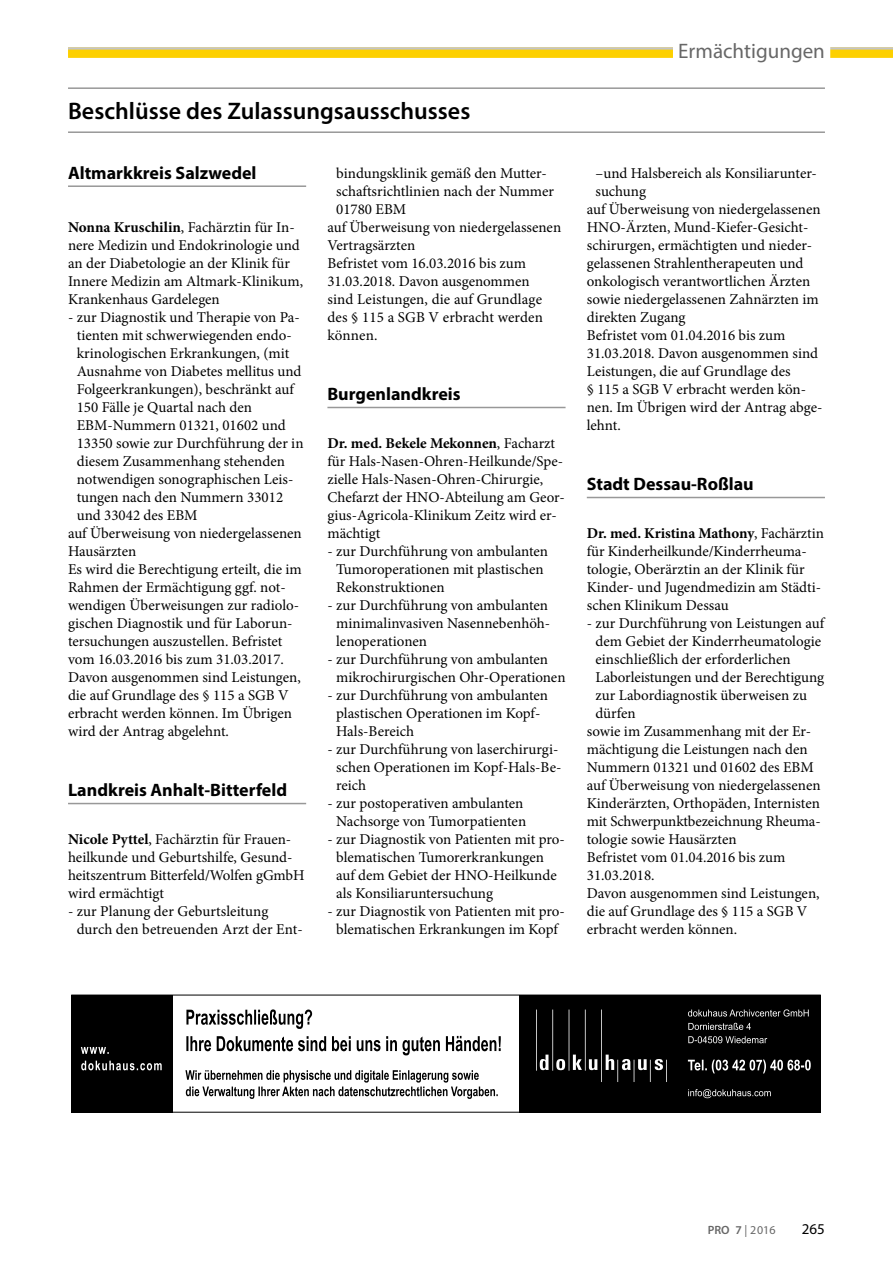
<style>
.page{position:relative;width:893px;height:1263px;background:#fff}
.page>*{position:absolute;margin:0;border:0;box-sizing:border-box;transform-origin:0 0}
.t1{font:600 24px "Myriad Pro";color:#000}
.t2{font:21px "Myriad Pro";color:#676767}
.t3{font:700 18px "Myriad Pro";color:#000}
.t4{font:15px/18px "Minion Pro";color:#000}
.t5{font:15px "Myriad Pro";color:#000}
.t6{font:12px "Myriad Pro";color:#676767}
.s1{font-weight:700}
.s2{font-weight:600}
</style>
<div class="page">
<div style="left:68px;top:47px;width:825px;height:11px;background:#fdd000"></div>
<hr style="left:68px;top:47px;width:825px;height:3px;background:#c4c4c5">
<div style="left:673px;top:36px;width:157px;height:30px;background:#fff"></div>
<hr style="left:68px;top:87px;width:757px;height:2px;background:#989898">
<hr style="left:68px;top:131px;width:757px;height:2px;background:#989898">
<hr style="left:68px;top:185px;width:238px;height:2px;background:#989898">
<hr style="left:68px;top:803px;width:238px;height:1px;background:#989898">
<hr style="left:327px;top:407px;width:239px;height:1px;background:#989898">
<hr style="left:587px;top:497px;width:238px;height:1px;background:#989898">
<div style="left:71px;top:995px;width:101px;height:117px;background:#000"></div>
<div style="left:520px;top:995px;width:301px;height:117px;background:#000"></div>
<svg style="left:185px;top:1070px;width:313px;height:29px"></svg>
<svg style="left:186px;top:1036px;width:315px;height:19px"></svg>
<svg style="left:186px;top:1009px;width:126px;height:20px"></svg>
<svg style="left:81px;top:1061px;width:81px;height:9px"></svg>
<svg style="left:81px;top:1047px;width:28px;height:7px"></svg>
<svg style="left:540px;top:1054px;width:127px;height:28px"></svg>
<hr style="left:601px;top:1009px;width:1px;height:73px;background:#fff">
<hr style="left:585px;top:1009px;width:1px;height:62px;background:#fff">
<hr style="left:569px;top:1009px;width:1px;height:62px;background:#fff">
<hr style="left:552px;top:1009px;width:1px;height:62px;background:#fff">
<hr style="left:536px;top:1009px;width:1px;height:62px;background:#fff">
<svg style="left:688px;top:1089px;width:83px;height:9px"></svg>
<svg style="left:688px;top:1059px;width:123px;height:14px"></svg>
<svg style="left:688px;top:1036px;width:79px;height:7px"></svg>
<svg style="left:688px;top:1023px;width:63px;height:7px"></svg>
<svg style="left:688px;top:1009px;width:121px;height:7px"></svg>
<h1 class="t1" style="left:68px;top:95px;width:404px">Beschlüsse des Zulassungsausschusses</h1>
<p class="t3" style="left:68px;top:161px;width:190px">Altmarkkreis Salzwedel</p>
<p class="t4" style="left:68px;top:218px;width:237px"><span class="s1">Nonna Kruschilin</span>, Fachärztin für In&shy;nere Medizin und Endokrinologie und an der Diabetologie an der Klinik für Innere Medizin am Altmark-Klinikum, Krankenhaus Gardelegen</p>
<p class="t4" style="left:68px;top:308px;width:233px">- zur Diagnostik und Therapie von Pa-</p>
<p class="t4" style="left:77px;top:326px;width:217px">tienten mit schwerwiegenden endo-</p>
<p class="t4" style="left:77px;top:344px;width:214px">krinologischen Erkrankungen, (mit</p>
<p class="t4" style="left:77px;top:362px;width:226px">Ausnahme von Diabetes mellitus und</p>
<p class="t4" style="left:77px;top:380px;width:219px">Folgeerkrankungen), beschränkt auf</p>
<p class="t4" style="left:77px;top:398px;width:177px">150 Fälle je Quartal nach den</p>
<p class="t4" style="left:77px;top:416px;width:211px">EBM-Nummern 01321, 01602 und</p>
<p class="t4" style="left:77px;top:434px;width:228px">13350 sowie zur Durchführung der in</p>
<p class="t4" style="left:77px;top:452px;width:210px">diesem Zusammenhang stehenden</p>
<p class="t4" style="left:77px;top:470px;width:218px">notwendigen sonographischen Leis-</p>
<p class="t4" style="left:77px;top:488px;width:208px">tungen nach den Nummern 33012</p>
<p class="t4" style="left:77px;top:506px;width:122px">und 33042 des EBM</p>
<p class="t4" style="left:68px;top:524px;width:235px">auf Überweisung von niedergelassenen</p>
<p class="t4" style="left:68px;top:542px;width:70px">Hausärzten</p>
<p class="t4" style="left:68px;top:560px;width:235px">Es wird die Berechtigung erteilt, die im</p>
<p class="t4" style="left:68px;top:578px;width:219px">Rahmen der Ermächtigung ggf. not-</p>
<p class="t4" style="left:68px;top:596px;width:233px">wendigen Überweisungen zur radiolo-</p>
<p class="t4" style="left:68px;top:614px;width:226px">gischen Diagnostik und für Laborun-</p>
<p class="t4" style="left:68px;top:632px;width:216px">tersuchungen auszustellen. Befristet</p>
<p class="t4" style="left:68px;top:650px;width:217px">vom 16.03.2016 bis zum 31.03.2017.</p>
<p class="t4" style="left:68px;top:668px;width:234px">Davon ausgenommen sind Leistungen,</p>
<p class="t4" style="left:68px;top:686px;width:222px">die auf Grundlage des § 115 a SGB V</p>
<p class="t4" style="left:68px;top:704px;width:226px">erbracht werden können. Im Übrigen</p>
<p class="t4" style="left:68px;top:722px;width:163px">wird der Antrag abgelehnt.</p>
<p class="t3" style="left:68px;top:778px;width:221px">Landkreis Anhalt-Bitterfeld</p>
<p class="t4" style="left:68px;top:830px;width:238px"><span class="s1">Nicole Pyttel</span>, Fachärztin für Frauen&shy;heilkunde und Geburtshilfe, Gesund&shy;heitszentrum Bitterfeld/Wolfen gGmbH wird ermächtigt</p>
<p class="t4" style="left:77px;top:902px;width:227px;text-indent:-9px">- zur Planung der Geburtsleitung durch den betreuenden Arzt der Ent-</p>
<p class="t4" style="left:336px;top:164px;width:212px">bindungsklinik gemäß den Mutter-</p>
<p class="t4" style="left:336px;top:182px;width:219px">schaftsrichtlinien nach der Nummer</p>
<p class="t4" style="left:336px;top:200px;width:72px">01780 EBM</p>
<p class="t4" style="left:327px;top:218px;width:235px">auf Überweisung von niedergelassenen</p>
<p class="t4" style="left:327px;top:236px;width:89px">Vertragsärzten</p>
<p class="t4" style="left:327px;top:254px;width:200px">Befristet vom 16.03.2016 bis zum</p>
<p class="t4" style="left:327px;top:272px;width:204px">31.03.2018. Davon ausgenommen</p>
<p class="t4" style="left:327px;top:290px;width:216px">sind Leistungen, die auf Grundlage</p>
<p class="t4" style="left:327px;top:308px;width:217px">des § 115 a SGB V erbracht werden</p>
<p class="t4" style="left:327px;top:326px;width:52px">können.</p>
<p class="t3" style="left:327px;top:382px;width:135px">Burgenlandkreis</p>
<p class="t4" style="left:327px;top:434px;width:239px"><span class="s1">Dr. med. Bekele Mekonnen</span>, Facharzt für Hals-Nasen-Ohren-Heilkunde/Spe&shy;zielle Hals-Nasen-Ohren-Chirurgie, Chefarzt der HNO-Abteilung am Geor&shy;gius-Agricola-Klinikum Zeitz wird er&shy;mächtigt</p>
<p class="t4" style="left:336px;top:542px;width:213px;text-indent:-9px">- zur Durchführung von ambulanten<br>Tumoroperationen mit plastischen<br>Rekonstruktionen</p>
<p class="t4" style="left:336px;top:596px;width:216px;text-indent:-9px">- zur Durchführung von ambulanten minimalinvasiven Nasennebenhöh&shy;lenoperationen</p>
<p class="t4" style="left:336px;top:650px;width:231px;text-indent:-9px">- zur Durchführung von ambulanten mikrochirurgischen Ohr-Operationen</p>
<p class="t4" style="left:336px;top:686px;width:213px;text-indent:-9px">- zur Durchführung von ambulanten plastischen Operationen im Kopf-<br>Hals-Bereich</p>
<p class="t4" style="left:336px;top:740px;width:227px;text-indent:-9px">- zur Durchführung von laserchirurgi&shy;schen Operationen im Kopf-Hals-Be&shy;reich</p>
<p class="t4" style="left:327px;top:794px;width:200px;text-align:center">- zur postoperativen ambulanten<br>Nachsorge von Tumorpatienten</p>
<p class="t4" style="left:336px;top:830px;width:230px;text-indent:-9px">- zur Diagnostik von Patienten mit pro&shy;blematischen Tumorerkrankungen auf dem Gebiet der HNO-Heilkunde als Konsiliaruntersuchung</p>
<p class="t4" style="left:327px;top:902px;width:239px;text-align:center">- zur Diagnostik von Patienten mit pro&shy;blematischen Erkrankungen im Kopf</p>
<h2 class="t2" style="left:678px;top:38px;width:148px">Ermächtigungen</h2>
<p class="t4" style="left:596px;top:164px;width:223px">–und Halsbereich als Konsiliarunter-</p>
<p class="t4" style="left:596px;top:182px;width:52px">suchung</p>
<p class="t4" style="left:587px;top:200px;width:235px">auf Überweisung von niedergelassenen</p>
<p class="t4" style="left:587px;top:218px;width:223px">HNO-Ärzten, Mund-Kiefer-Gesicht-</p>
<p class="t4" style="left:587px;top:236px;width:227px">schirurgen, ermächtigten und nieder-</p>
<p class="t4" style="left:587px;top:254px;width:218px">gelassenen Strahlentherapeuten und</p>
<p class="t4" style="left:587px;top:272px;width:225px">onkologisch verantwortlichen Ärzten</p>
<p class="t4" style="left:587px;top:290px;width:233px">sowie niedergelassenen Zahnärzten im</p>
<p class="t4" style="left:587px;top:308px;width:100px">direkten Zugang</p>
<p class="t4" style="left:587px;top:326px;width:200px">Befristet vom 01.04.2016 bis zum</p>
<p class="t4" style="left:587px;top:344px;width:233px">31.03.2018. Davon ausgenommen sind</p>
<p class="t4" style="left:587px;top:362px;width:205px">Leistungen, die auf Grundlage des</p>
<p class="t4" style="left:587px;top:380px;width:221px">§ 115 a SGB V erbracht werden kön-</p>
<p class="t4" style="left:587px;top:398px;width:237px">nen. Im Übrigen wird der Antrag abge-</p>
<p class="t4" style="left:587px;top:416px;width:36px">lehnt.</p>
<p class="t3" style="left:587px;top:472px;width:168px">Stadt Dessau-Roßlau</p>
<p class="t4" style="left:587px;top:524px;width:239px"><span class="s1">Dr. med. Kristina Mathony</span>, Fachärztin für Kinderheilkunde/Kinderrheuma&shy;tologie, Oberärztin an der Klinik für Kinder- und Jugendmedizin am Städti&shy;schen Klinikum Dessau</p>
<p class="t4" style="left:587px;top:614px;width:239px">- zur Durchführung von Leistungen auf</p>
<p class="t4" style="left:596px;top:632px;width:227px">dem Gebiet der Kinderrheumatologie</p>
<p class="t4" style="left:596px;top:650px;width:197px">einschließlich der erforderlichen</p>
<p class="t4" style="left:596px;top:668px;width:230px">Laborleistungen und der Berechtigung</p>
<p class="t4" style="left:596px;top:686px;width:213px">zur Labordiagnostik überweisen zu</p>
<p class="t4" style="left:596px;top:704px;width:42px">dürfen</p>
<p class="t4" style="left:587px;top:722px;width:226px">sowie im Zusammenhang mit der Er-</p>
<p class="t4" style="left:587px;top:740px;width:222px">mächtigung die Leistungen nach den</p>
<p class="t4" style="left:587px;top:758px;width:228px">Nummern 01321 und 01602 des EBM</p>
<p class="t4" style="left:587px;top:776px;width:235px">auf Überweisung von niedergelassenen</p>
<p class="t4" style="left:587px;top:794px;width:235px">Kinderärzten, Orthopäden, Internisten</p>
<p class="t4" style="left:587px;top:812px;width:234px">mit Schwerpunktbezeichnung Rheuma-</p>
<p class="t4" style="left:587px;top:830px;width:151px">tologie sowie Hausärzten</p>
<p class="t4" style="left:587px;top:848px;width:200px">Befristet vom 01.04.2016 bis zum</p>
<p class="t4" style="left:587px;top:866px;width:69px">31.03.2018.</p>
<p class="t4" style="left:587px;top:884px;width:234px">Davon ausgenommen sind Leistungen,</p>
<p class="t4" style="left:587px;top:902px;width:222px">die auf Grundlage des § 115 a SGB V</p>
<p class="t4" style="left:587px;top:920px;width:152px">erbracht werden können.</p>
<p class="t6" style="left:708px;top:1222px;width:69px"><span class="s2">PRO 7</span> | 2016</p>
<p class="t5" style="left:802px;top:1220px;width:25px">265</p>
</div>
